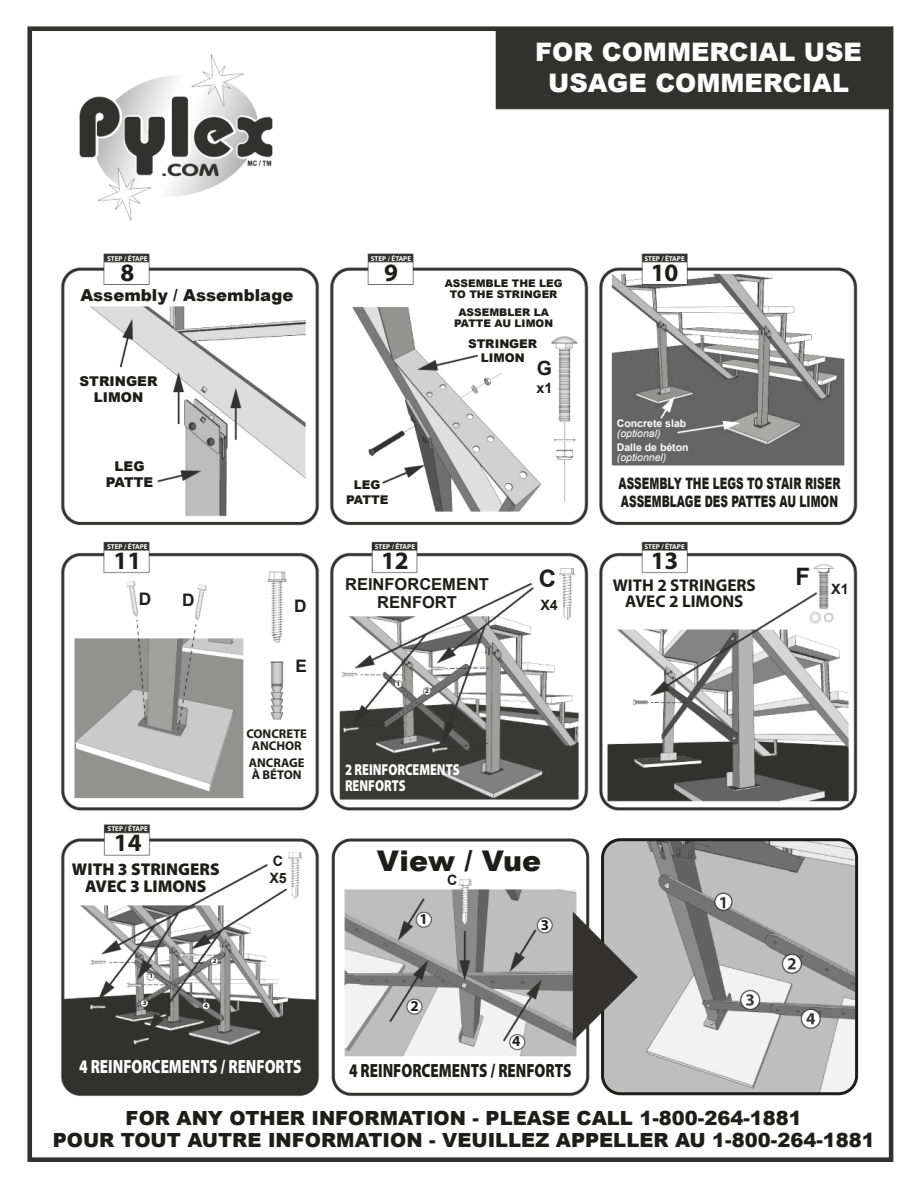
<style>
.page{position:relative;width:918px;height:1188px;background:#fff}
.page>*{position:absolute;margin:0;border:0;box-sizing:border-box;transform-origin:0 0}
.t1{font:900 28.5px "Arial";color:#1d1d1b}
.t2{font:900 25.5px/31.3px "Arial";color:#fff;text-align:center}
.t3{font:700 25.05px "Myriad Pro";color:#1d1d1b}
.t4{font:700 24px "Arial";color:#1d1d1b}
.t5{font:700 19.65px "Arial";color:#1d1d1b}
.t6{font:900 19.5px/22.2px "Arial";color:#1d1d1b;text-align:center}
.t7{font:900 19.2px "Myriad Pro";color:#fff;scale:.78 1}
.t8{font:900 19.2px "Myriad Pro";color:#1d1d1b;scale:.78 1}
.t9{font:700 17.25px "Arial";color:#1d1d1b}
.t10{font:700 17.1px "Myriad Pro";color:#1d1d1b}
.t11{font:900 17.1px "Myriad Pro";color:#1d1d1b}
.t12{font:700 16.5px "Arial";color:#1d1d1b}
.t13{font:900 16.5px "Arial";color:#1d1d1b}
.t14{font:900 15.9px/16.5px "Myriad Pro";color:#fff;scale:.78 1}
.t15{font:900 15.75px/17.9px "Arial";color:#1d1d1b;scale:.67 1}
.t16{font:700 15px "Myriad Pro";color:#1d1d1b}
.t17{font:700 14.4px "Arial";color:#1d1d1b}
.t18{font:700 14.25px "Arial";color:#1d1d1b}
.t19{font:900 13.5px/16.2px "Arial";color:#1d1d1b;text-align:center}
.t20{font:700 12.75px/12px "Myriad Pro";color:#1d1d1b;text-align:center}
.t21{font:900 12px/14.4px "Arial";color:#1d1d1b;text-align:center}
.t22{font:900 10.5px/10.5px "Arial";color:#1d1d1b;text-align:center}
.t23{font:700 10.5px "Arial";color:#fff}
.t24{font:italic 10.5px "Arial";color:#fff}
.t25{font:700 7.05px "Myriad Pro";color:#fff}
.t26{font:700 6.9px "Myriad Pro";color:#1d1d1b}
</style>
<div class="page">
<img style="left:28px;top:27px;width:865px;height:1134px">
<div style="left:601px;top:838px;width:257px;height:257px;border:3px solid #1d1d1b;border-radius:18px"></div>
<svg style="left:573px;top:912px;width:65px;height:128px"></svg>
<h2 class="t2" style="left:535px;top:36px;width:328px">FOR COMMERCIAL USE<br>USAGE COMMERCIAL</h2>
<p class="t25" style="left:107px;top:254px;width:42px">STEP / ÉTAPE</p>
<p class="t25" style="left:371px;top:254px;width:42px">STEP / ÉTAPE</p>
<p class="t3" style="left:120px;top:256px;width:15px">8</p>
<p class="t3" style="left:384px;top:256px;width:15px">9</p>
<p class="t13" style="left:80px;top:283px;width:215px">Assembly / Assemblage</p>
<p class="t19" style="left:80px;top:372px;width:79px">STRINGER<br>LIMON</p>
<p class="t19" style="left:106px;top:458px;width:49px">LEG<br>PATTE</p>
<p class="t21" style="left:346px;top:477px;width:44px">LEG<br>PATTE</p>
<p class="t22" style="left:445px;top:278px;width:119px">ASSEMBLE THE LEG<br>TO THE STRINGER</p>
<p class="t22" style="left:454px;top:307px;width:100px">ASSEMBLER LA<br>PATTE AU LIMON</p>
<p class="t21" style="left:468px;top:336px;width:71px">STRINGER<br>LIMON</p>
<p class="t5" style="left:537px;top:355px;width:17px">G</p>
<p class="t17" style="left:536px;top:378px;width:17px">x1</p>
<p class="t25" style="left:644px;top:254px;width:42px">STEP / ÉTAPE</p>
<p class="t3" style="left:651px;top:256px;width:29px">10</p>
<p class="t23" style="left:617px;top:416px;width:71px">Concrete slab</p>
<p class="t24" style="left:617px;top:426px;width:45px">(optional)</p>
<p class="t23" style="left:617px;top:440px;width:73px">Dalle de béton</p>
<p class="t24" style="left:617px;top:450px;width:51px">(optionnel)</p>
<p class="t15" style="left:619px;top:474px;width:333px">ASSEMBLY THE LEGS TO STAIR RISER<br>ASSEMBLAGE DES PATTES AU LIMON</p>
<p class="t25" style="left:107px;top:542px;width:42px">STEP / ÉTAPE</p>
<p class="t3" style="left:113px;top:544px;width:29px">11</p>
<p class="t9" style="left:139px;top:587px;width:14px">D</p>
<p class="t9" style="left:182px;top:588px;width:14px">D</p>
<p class="t25" style="left:108px;top:824px;width:42px">STEP / ÉTAPE</p>
<p class="t3" style="left:114px;top:827px;width:29px">14</p>
<p class="t11" style="left:72px;top:860px;width:149px">WITH 3 STRINGERS</p>
<p class="t11" style="left:85px;top:876px;width:123px">AVEC 3 LIMONS</p>
<p class="t26" style="left:149px;top:972px;width:5px">1</p>
<p class="t26" style="left:143px;top:998px;width:5px">3</p>
<p class="t26" style="left:213px;top:956px;width:5px">2</p>
<p class="t26" style="left:204px;top:1001px;width:5px">4</p>
<p class="t25" style="left:375px;top:542px;width:42px">STEP / ÉTAPE</p>
<p class="t3" style="left:381px;top:544px;width:29px">12</p>
<p class="t12" style="left:345px;top:574px;width:145px">REINFORCEMENT</p>
<p class="t9" style="left:294px;top:594px;width:14px">D</p>
<p class="t12" style="left:377px;top:592px;width:81px">RENFORT</p>
<p class="t9" style="left:296px;top:655px;width:13px">E</p>
<p class="t20" style="left:246px;top:727px;width:62px">CONCRETE<br>ANCHOR</p>
<p class="t20" style="left:249px;top:756px;width:57px;text-align:left">ANCRAGE<br>À BÉTON</p>
<p class="t26" style="left:396px;top:680px;width:5px">1</p>
<p class="t26" style="left:425px;top:687px;width:5px">2</p>
<p class="t14" style="left:345px;top:761px;width:148px">2 REINFORCEMENTS<br>RENFORTS</p>
<p class="t4" style="left:539px;top:563px;width:19px">C</p>
<p class="t18" style="left:540px;top:596px;width:19px">X4</p>
<p class="t18" style="left:273px;top:852px;width:12px">C</p>
<p class="t18" style="left:269px;top:869px;width:19px">X5</p>
<h1 class="t1" style="left:377px;top:840px;width:166px">View / Vue</h1>
<p class="t18" style="left:447px;top:870px;width:12px">C</p>
<p class="t16" style="left:420px;top:909px;width:10px">1</p>
<p class="t16" style="left:410px;top:996px;width:10px">2</p>
<p class="t16" style="left:541px;top:915px;width:10px">3</p>
<p class="t16" style="left:512px;top:1031px;width:10px">4</p>
<p class="t7" style="left:79px;top:1056px;width:287px">4 REINFORCEMENTS / RENFORTS</p>
<p class="t8" style="left:349px;top:1060px;width:287px">4 REINFORCEMENTS / RENFORTS</p>
<p class="t25" style="left:644px;top:542px;width:42px">STEP / ÉTAPE</p>
<p class="t3" style="left:651px;top:544px;width:29px">13</p>
<p class="t10" style="left:613px;top:574px;width:145px">WITH 2 STRINGERS</p>
<p class="t10" style="left:625px;top:590px;width:120px">AVEC 2 LIMONS</p>
<p class="t4" style="left:795px;top:561px;width:16px">F</p>
<p class="t18" style="left:831px;top:580px;width:19px">X1</p>
<p class="t6" style="left:53px;top:1107px;width:824px">FOR ANY OTHER INFORMATION - PLEASE CALL 1-800-264-1881<br>POUR TOUT AUTRE INFORMATION - VEUILLEZ APPELLER AU 1-800-264-1881</p>
</div>
